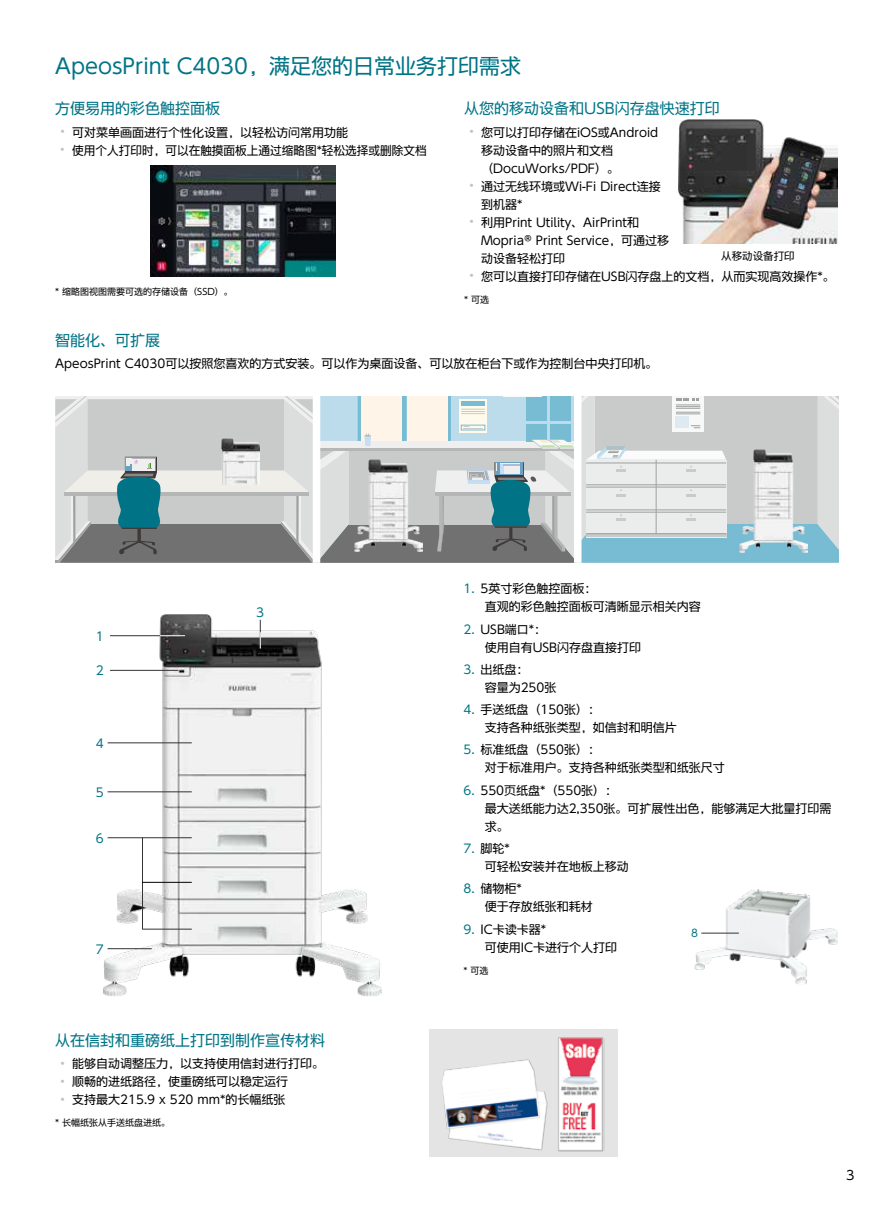
<style>
.page{position:relative;width:893px;height:1212px;background:#fff}
.page>*{position:absolute;margin:0;border:0;box-sizing:border-box;transform-origin:0 0}
.t1{font:21px "UD Shin Go SC Gbe";color:#007486}
.t2{font:15px "UD Shin Go SC Gbe";color:#007486}
.t3{font:12.75px "UD Shin Go SC Gbe";color:#000}
.t4{font:12.15px "UD Shin Go SC Gbe";color:#007486}
.t5{font:12px/18px "UD Shin Go SC Gbe";color:#000}
.t6{font:10.5px "UD Shin Go SC Gbe";color:#000}
.t7{font:10.5px "UD Shin Go SC Gbe";color:#007486}
.t8{font:9px "UD Shin Go SC Gbe";color:#000}
.s1{font-size:15px;color:#c1c2c2}
.s2{font-family:"Clarimo UDPE"}
.s3{color:#007486}
</style>
<div class="page">
<img style="left:150px;top:166px;width:185px;height:111px">
<img style="left:678px;top:119px;width:159px;height:124px">
<img style="left:694px;top:889px;width:144px;height:95px">
<hr style="left:701px;top:933px;width:38px;height:1px;background:#353231">
<div style="left:429px;top:1029px;width:189px;height:128px;background:#e4e4e5"></div>
<img style="left:442px;top:1059px;width:106px;height:92px">
<img style="left:558px;top:1037px;width:46px;height:115px">
<img style="left:103px;top:614px;width:278px;height:382px">
<hr style="left:110px;top:635px;width:75px;height:1px;background:#353231">
<hr style="left:110px;top:670px;width:68px;height:1px;background:#353231">
<hr style="left:108px;top:742px;width:84px;height:1px;background:#353231">
<hr style="left:108px;top:791px;width:84px;height:1px;background:#353231">
<hr style="left:108px;top:948px;width:44px;height:1px;background:#353231">
<hr style="left:108px;top:837px;width:84px;height:1px;background:#353231">
<svg style="left:142px;top:837px;width:51px;height:93px"></svg>
<hr style="left:142px;top:882px;width:50px;height:1px;background:#000">
<svg style="left:160px;top:635px;width:25px;height:1px"></svg>
<svg style="left:260px;top:620px;width:1px;height:28px"></svg>
<svg style="left:55px;top:396px;width:784px;height:167px;background:#bac4c6"></svg>
<div style="left:313px;top:396px;width:7px;height:167px;background:#fff"></div>
<div style="left:574px;top:396px;width:7px;height:167px;background:#fff"></div>
<img style="left:355px;top:460px;width:67px;height:92px">
<img style="left:740px;top:449px;width:67px;height:104px">
<h1 class="t1" style="left:55px;top:53px;width:467px">ApeosPrint C4030，满足您的日常业务打印需求</h1>
<p class="t2" style="left:55px;top:100px;width:167px">方便易用的彩色触控面板</p>
<p class="t5" style="left:55px;top:123px;width:373px"><span class="s1">・</span>可对菜单画面进行个性化设置，以轻松访问常用功能<br><span class="s1">・</span>使用个人打印时，可以在触摸面板上通过缩略图*轻松选择或删除文档</p>
<p class="t2" style="left:464px;top:100px;width:257px">从您的移动设备和USB闪存盘快速打印</p>
<p class="t5" style="left:464px;top:123px;width:196px"><span class="s1">・</span>您可以打印存储在iOS或Android</p>
<p class="t5" style="left:481px;top:141px;width:133px">移动设备中的照片和文档</p>
<p class="t5" style="left:481px;top:159px;width:140px">（DocuWorks/PDF）。</p>
<p class="t5" style="left:464px;top:177px;width:198px"><span class="s1">・</span>通过无线环境或Wi-Fi Direct连接</p>
<p class="t5" style="left:481px;top:195px;width:43px">到机器*</p>
<p class="t5" style="left:464px;top:213px;width:176px"><span class="s1">・</span>利用Print Utility、AirPrint和</p>
<p class="t5" style="left:481px;top:231px;width:190px">Mopria<span class="s2">®</span> Print Service，可通过移</p>
<p class="t5" style="left:481px;top:249px;width:85px">动设备轻松打印</p>
<p class="t5" style="left:464px;top:267px;width:372px"><span class="s1">・</span>您可以直接打印存储在USB闪存盘上的文档，从而实现高效操作*。</p>
<p class="t8" style="left:464px;top:294px;width:26px">* 可选</p>
<p class="t6" style="left:721px;top:249px;width:75px">从移动设备打印</p>
<p class="t8" style="left:55px;top:286px;width:179px">* 缩略图视图需要可选的存储设备（SSD）。</p>
<p class="t2" style="left:55px;top:331px;width:107px">智能化、可扩展</p>
<p class="t5" style="left:55px;top:355px;width:604px">ApeosPrint C4030可以按照您喜欢的方式安装。可以作为桌面设备、可以放在柜台下或作为控制台中央打印机。</p>
<p class="t4" style="left:96px;top:629px;width:10px">1</p>
<p class="t4" style="left:96px;top:663px;width:10px">2</p>
<p class="t4" style="left:96px;top:736px;width:10px">4</p>
<p class="t4" style="left:96px;top:785px;width:10px">5</p>
<p class="t4" style="left:96px;top:831px;width:10px">6</p>
<p class="t4" style="left:96px;top:941px;width:10px">7</p>
<p class="t4" style="left:256px;top:605px;width:10px">3</p>
<p class="t2" style="left:55px;top:1031px;width:272px">从在信封和重磅纸上打印到制作宣传材料</p>
<p class="t5" style="left:55px;top:1055px;width:271px"><span class="s1">・</span>能够自动调整压力，以支持使用信封进行打印。<span class="s1">・</span>顺畅的进纸路径，使重磅纸可以稳定运行<br><span class="s1">・</span>支持最大215.9 x 520 mm*的长幅纸张</p>
<p class="t8" style="left:55px;top:1117px;width:116px">* 长幅纸张从手送纸盘进纸。</p>
<p class="t5" style="left:485px;top:580px;width:217px;text-indent:-21px"><span class="s3">1.</span> 5英寸彩色触控面板：<br>直观的彩色触控面板可清晰显示相关内容</p>
<p class="t5" style="left:485px;top:620px;width:158px;text-indent:-21px"><span class="s3">2.</span> USB端口*：<br>使用自有USB闪存盘直接打印</p>
<p class="t5" style="left:485px;top:661px;width:73px;text-indent:-21px"><span class="s3">3.</span> 出纸盘：<br>容量为250张</p>
<p class="t5" style="left:485px;top:701px;width:193px;text-indent:-21px"><span class="s3">4.</span> 手送纸盘（150张）：<br>支持各种纸张类型，如信封和明信片</p>
<p class="t5" style="left:485px;top:741px;width:241px;text-indent:-21px"><span class="s3">5.</span> 标准纸盘（550张）：<br>对于标准用户。支持各种纸张类型和纸张尺寸</p>
<p class="t5" style="left:485px;top:781px;width:348px;text-indent:-21px"><span class="s3">6.</span> 550页纸盘*（550张）：<br>最大送纸能力达2,350张。可扩展性出色，能够满足大批量打印需求。</p>
<p class="t5" style="left:485px;top:840px;width:145px;text-indent:-21px"><span class="s3">7.</span> 脚轮*<br>可轻松安装并在地板上移动</p>
<p class="t5" style="left:485px;top:880px;width:109px;text-indent:-21px"><span class="s3">8.</span> 储物柜*<br>便于存放纸张和耗材</p>
<p class="t5" style="left:485px;top:920px;width:134px;text-indent:-21px"><span class="s3">9.</span> IC卡读卡器*<br>可使用IC卡进行个人打印</p>
<p class="t8" style="left:463px;top:964px;width:26px">* 可选</p>
<p class="t7" style="left:691px;top:927px;width:8px">8</p>
<p class="t3" style="left:846px;top:1167px;width:10px">3</p>
</div>
